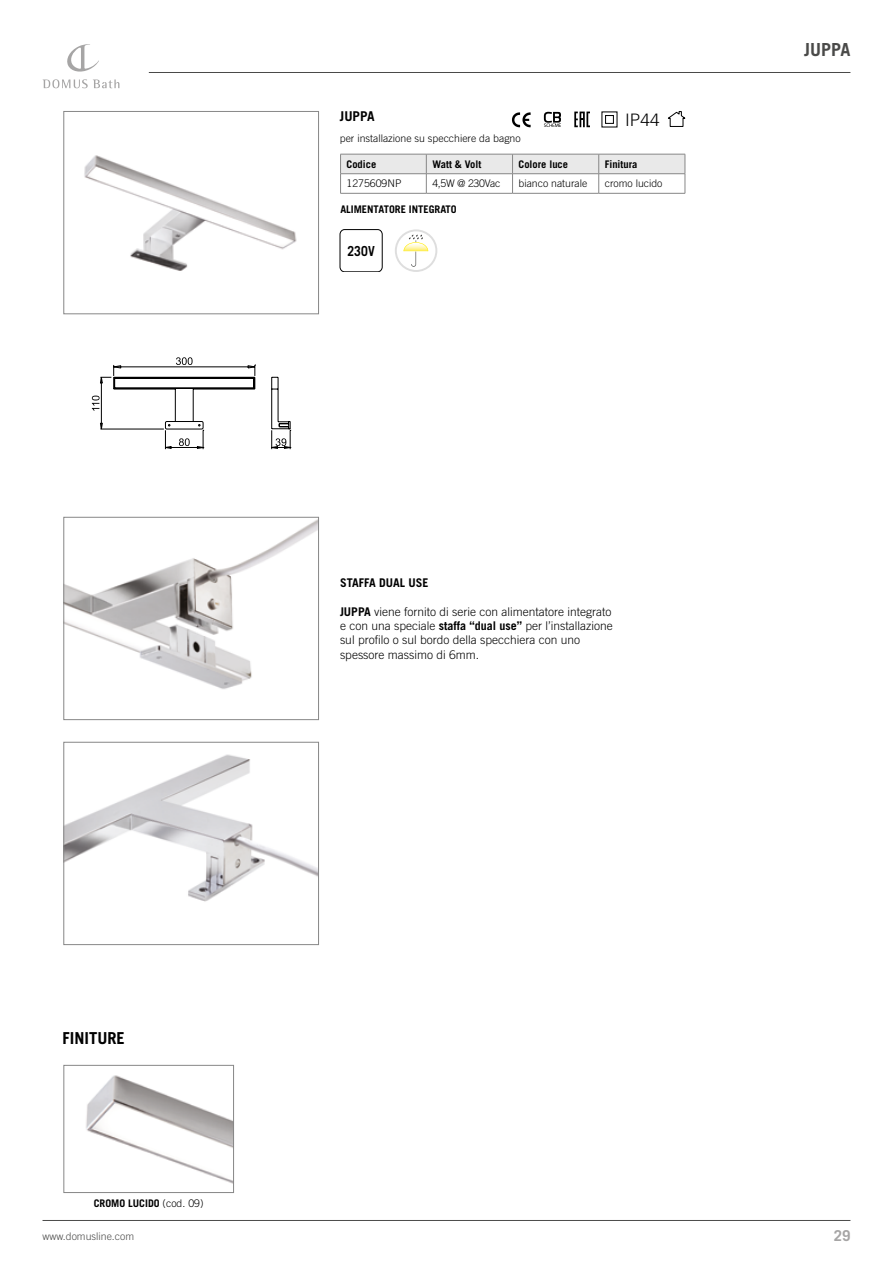
<style>
.page{position:relative;width:893px;height:1263px;background:#fff}
.page>*{position:absolute;margin:0;border:0;box-sizing:border-box;transform-origin:0 0}
.t1{font:700 18px "Trade Gothic LT Pro";color:#4a4a49}
.t2{font:300 17.25px "Trade Gothic LT Pro";color:#000}
.t3{font:700 16.5px "Trade Gothic LT Pro";color:#000}
.t4{font:700 15px "Trade Gothic LT Pro";color:#a6a5a5}
.t5{font:700 13.8px "Trade Gothic LT Pro";color:#000;scale:.87 1}
.t6{font:700 13.5px "Trade Gothic LT Pro";color:#000}
.t7{font:300 12px/14.4px "Trade Gothic LT Pro";color:#000}
.t8{font:700 12px "Trade Gothic LT Pro";color:#000}
.t9{font:700 10.5px "Trade Gothic LT Pro";color:#000}
.t10{font:300 10.5px "Trade Gothic LT Pro";color:#000}
.t11{font:300 10.5px "Trade Gothic LT Pro";color:#4a4a49}
.t12{font:300 10.5px "Trade Gothic LT Pro";letter-spacing:-.025em;color:#000}
.s1{font-weight:700}
.s2{font-weight:300}
</style>
<div class="page">
<hr style="left:43px;top:1220px;width:807px;height:1px;background:#4a4a49">
<hr style="left:149px;top:72px;width:701px;height:1px;background:#4a4a49">
<svg style="left:67px;top:44px;width:32px;height:28px"></svg>
<svg style="left:43px;top:79px;width:76px;height:9px"></svg>
<img style="left:86px;top:1075px;width:146px;height:109px">
<div style="left:64px;top:1065px;width:170px;height:128px;border:1px solid #878787"></div>
<svg style="left:92px;top:357px;width:200px;height:92px"></svg>
<img style="left:84px;top:155px;width:213px;height:116px">
<div style="left:64px;top:111px;width:255px;height:203px;border:1px solid #878787"></div>
<svg style="left:395px;top:229px;width:42px;height:43px"></svg>
<div style="left:340px;top:229px;width:42px;height:43px;border:1px solid #000;border-radius:5px"></div>
<img style="left:66px;top:754px;width:251px;height:148px">
<div style="left:64px;top:742px;width:255px;height:203px;border:1px solid #878787"></div>
<img style="left:66px;top:519px;width:251px;height:170px">
<div style="left:64px;top:517px;width:255px;height:203px;border:1px solid #878787"></div>
<svg style="left:668px;top:111px;width:17px;height:16px"></svg>
<svg style="left:512px;top:112px;width:19px;height:16px"></svg>
<svg style="left:574px;top:112px;width:16px;height:15px"></svg>
<svg style="left:544px;top:112px;width:17px;height:15px"></svg>
<svg style="left:601px;top:111px;width:16px;height:16px"></svg>
<svg style="left:340px;top:154px;width:346px;height:39px"></svg>
<hr style="left:340px;top:193px;width:86px;height:1px;background:#878787">
<hr style="left:426px;top:193px;width:87px;height:1px;background:#878787">
<hr style="left:513px;top:193px;width:86px;height:1px;background:#878787">
<hr style="left:599px;top:193px;width:86px;height:1px;background:#878787">
<p class="t6" style="left:340px;top:108px;width:36px">JUPPA</p>
<p class="t10" style="left:340px;top:132px;width:182px">per installazione su specchiere da bagno</p>
<p class="t2" style="left:625px;top:110px;width:36px">IP44</p>
<p class="t9" style="left:347px;top:158px;width:31px">Codice</p>
<p class="t9" style="left:432px;top:158px;width:51px">Watt &amp; Volt</p>
<p class="t9" style="left:519px;top:158px;width:51px">Colore luce</p>
<p class="t9" style="left:605px;top:158px;width:34px">Finitura</p>
<p class="t10" style="left:347px;top:177px;width:56px">1275609NP</p>
<p class="t12" style="left:432px;top:177px;width:70px">4,5W @ 230Vac</p>
<p class="t10" style="left:519px;top:177px;width:70px">bianco naturale</p>
<p class="t10" style="left:605px;top:177px;width:59px">cromo lucido</p>
<p class="t9" style="left:340px;top:202px;width:118px">ALIMENTATORE INTEGRATO</p>
<p class="t5" style="left:347px;top:242px;width:33px">230V</p>
<p class="t8" style="left:340px;top:575px;width:90px">STAFFA DUAL USE</p>
<p class="t7" style="left:340px;top:604px;width:274px"><span class="s1">JUPPA</span> viene fornito di serie con alimentatore integrato e con una speciale <span class="s1">staffa “dual use”</span> per l’installazione sul profilo o sul bordo della specchiera con uno spessore massimo di 6mm.</p>
<p class="t1" style="left:804px;top:38px;width:48px">JUPPA</p>
<h3 class="t3" style="left:63px;top:1028px;width:64px">FINITURE</h3>
<p class="t9" style="left:94px;top:1196px;width:111px">CROMO LUCIDO <span class="s2">(cod. 09)</span></p>
<p class="t11" style="left:43px;top:1230px;width:93px">www.domusline.com</p>
<p class="t4" style="left:834px;top:1226px;width:18px">29</p>
</div>
